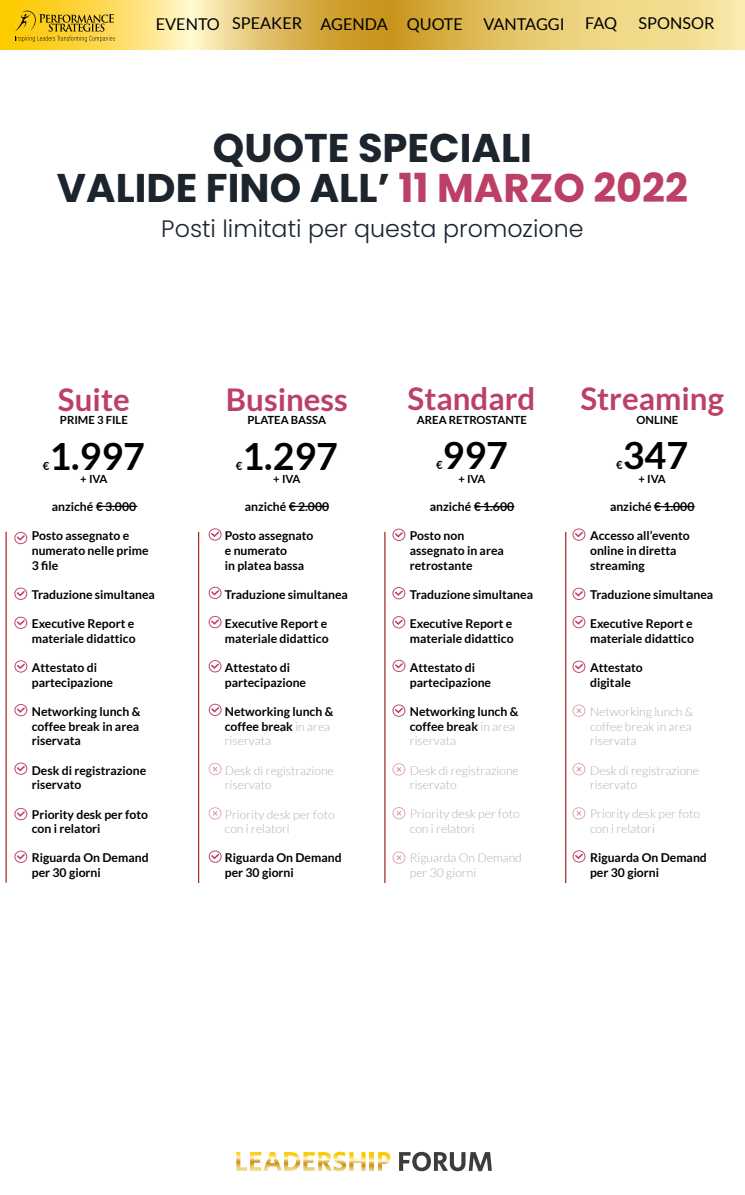
<style>
.page{position:relative;width:745px;height:1195px;background:#fff}
.page>*{position:absolute;margin:0;border:0;box-sizing:border-box;transform-origin:0 0}
.t1{font:700 40px/40px "Poppins";color:#1c242e;text-align:center}
.t2{font:700 37.5px "Lato";color:#000}
.t3{font:700 31.25px "Lato";color:#bc4065}
.t4{font:300 23.75px "Poppins";color:#1a232e}
.t5{font:16.25px "Lato";color:#000}
.t6{font:16.25px "Lato";letter-spacing:-.02em;color:#000}
.t7{font:700 12.25px/14.6px "Lato";color:#000}
.t8{font:300 12.25px/14.6px "Lato";color:#aeaeae}
.t9{font:700 11.25px "Lato";color:#000}
.s1{color:#bc4065}
.s2{font-weight:300;color:#aeaeae}
</style>
<div class="page">
<svg style="left:14px;top:531px;width:13px;height:13px"></svg>
<svg style="left:14px;top:587px;width:13px;height:12px"></svg>
<svg style="left:14px;top:616px;width:13px;height:13px"></svg>
<svg style="left:14px;top:660px;width:13px;height:12px"></svg>
<svg style="left:14px;top:704px;width:13px;height:12px"></svg>
<svg style="left:14px;top:762px;width:13px;height:12px"></svg>
<svg style="left:14px;top:808px;width:13px;height:12px"></svg>
<svg style="left:208px;top:528px;width:13px;height:12px"></svg>
<svg style="left:208px;top:616px;width:13px;height:12px"></svg>
<svg style="left:208px;top:660px;width:13px;height:12px"></svg>
<svg style="left:208px;top:703px;width:13px;height:12px"></svg>
<svg style="left:208px;top:850px;width:13px;height:12px"></svg>
<svg style="left:208px;top:763px;width:13px;height:12px"></svg>
<svg style="left:208px;top:807px;width:13px;height:12px"></svg>
<svg style="left:392px;top:528px;width:13px;height:13px"></svg>
<svg style="left:392px;top:587px;width:13px;height:12px"></svg>
<svg style="left:392px;top:616px;width:13px;height:12px"></svg>
<svg style="left:392px;top:659px;width:13px;height:13px"></svg>
<svg style="left:392px;top:851px;width:13px;height:12px"></svg>
<svg style="left:392px;top:763px;width:13px;height:12px"></svg>
<svg style="left:572px;top:528px;width:13px;height:12px"></svg>
<svg style="left:572px;top:587px;width:13px;height:13px"></svg>
<svg style="left:572px;top:616px;width:13px;height:12px"></svg>
<svg style="left:572px;top:704px;width:13px;height:12px"></svg>
<svg style="left:572px;top:763px;width:13px;height:12px"></svg>
<svg style="left:14px;top:850px;width:13px;height:12px"></svg>
<svg style="left:208px;top:586px;width:13px;height:13px"></svg>
<svg style="left:392px;top:704px;width:13px;height:12px"></svg>
<svg style="left:392px;top:807px;width:13px;height:12px"></svg>
<svg style="left:572px;top:850px;width:13px;height:12px"></svg>
<svg style="left:572px;top:807px;width:13px;height:12px"></svg>
<svg style="left:572px;top:660px;width:13px;height:12px"></svg>
<hr style="left:384px;top:531px;width:1px;height:351px;background:#a6292a">
<hr style="left:564px;top:531px;width:2px;height:351px;background:#a6292a">
<hr style="left:198px;top:531px;width:1px;height:351px;background:#a6292a">
<hr style="left:6px;top:531px;width:1px;height:351px;background:#a6292a">
<hr style="left:98px;top:505px;width:39px;height:2px;background:#000">
<hr style="left:289px;top:505px;width:39px;height:2px;background:#000">
<hr style="left:474px;top:506px;width:40px;height:1px;background:#000">
<hr style="left:654px;top:506px;width:40px;height:1px;background:#000">
<svg style="left:0;top:0;width:744px;height:50px;background:#e8c869"></svg>
<svg style="left:15px;top:10px;width:100px;height:32px;background:#d4b028"></svg>
<svg style="left:236px;top:1151px;width:129px;height:19px"></svg>
<svg style="left:369px;top:1152px;width:4px;height:18px"></svg>
<svg style="left:378px;top:1152px;width:12px;height:18px"></svg>
<svg style="left:399px;top:1151px;width:92px;height:19px"></svg>
<h3 class="t5" style="left:156px;top:15px;width:308px">EVENTO SPEAKER AGENDA QUOTE</h3>
<h3 class="t6" style="left:483px;top:15px;width:135px">VANTAGGI FAQ</h3>
<h3 class="t5" style="left:638px;top:14px;width:77px">SPONSOR</h3>
<h1 class="t1" style="left:57px;top:128px;width:632px">QUOTE SPECIALI<br>VALIDE FINO ALL’ <span class="s1">11 MARZO 2022</span></h1>
<h3 class="t4" style="left:161px;top:215px;width:423px">Posti limitati per questa promozione</h3>
<h3 class="t3" style="left:58px;top:381px;width:73px">Suite</h3>
<p class="t9" style="left:60px;top:413px;width:69px">PRIME 3 FILE</p>
<h2 class="t2" style="left:49px;top:434px;width:97px">1.997</h2>
<p class="t9" style="left:80px;top:472px;width:29px">+ IVA</p>
<p class="t7" style="left:52px;top:499px;width:86px">anziché € 3.000</p>
<p class="t7" style="left:32px;top:528px;width:118px">Posto assegnato e numerato nelle prime<br>3 file</p>
<p class="t7" style="left:32px;top:587px;width:125px">Traduzione simultanea</p>
<p class="t7" style="left:32px;top:616px;width:105px">Executive Report e materiale didattico</p>
<p class="t7" style="left:32px;top:660px;width:83px">Attestato di partecipazione</p>
<p class="t7" style="left:32px;top:704px;width:110px;text-align:justify">Networking lunch &amp; coffee break in area riservata</p>
<p class="t7" style="left:32px;top:762px;width:116px">Desk di registrazione riservato</p>
<p class="t7" style="left:32px;top:806px;width:118px">Priority desk per foto con i relatori</p>
<p class="t7" style="left:32px;top:850px;width:118px">Riguarda On Demand per 30 giorni</p>
<p class="t9" style="left:43px;top:459px;width:8px">€</p>
<h3 class="t3" style="left:226px;top:381px;width:123px">Business</h3>
<p class="t9" style="left:247px;top:413px;width:80px">PLATEA BASSA</p>
<p class="t9" style="left:236px;top:459px;width:8px">€</p>
<h2 class="t2" style="left:242px;top:434px;width:97px">1.297</h2>
<p class="t9" style="left:273px;top:472px;width:29px">+ IVA</p>
<p class="t7" style="left:244px;top:499px;width:86px">anziché € 2.000</p>
<p class="t7" style="left:225px;top:528px;width:90px">Posto assegnato e numerato<br>in platea bassa</p>
<p class="t7" style="left:225px;top:587px;width:125px">Traduzione simultanea</p>
<p class="t7" style="left:225px;top:616px;width:105px">Executive Report e materiale didattico</p>
<p class="t7" style="left:225px;top:660px;width:83px">Attestato di partecipazione</p>
<p class="t7" style="left:225px;top:704px;width:110px">Networking lunch &amp; coffee break <span class="s2">in area riservata</span></p>
<p class="t8" style="left:225px;top:762px;width:110px">Desk di registrazione riservato</p>
<p class="t8" style="left:225px;top:806px;width:111px">Priority desk per foto con i relatori</p>
<p class="t7" style="left:225px;top:850px;width:118px">Riguarda On Demand per 30 giorni</p>
<h3 class="t3" style="left:407px;top:381px;width:129px">Standard</h3>
<h3 class="t3" style="left:580px;top:381px;width:145px">Streaming</h3>
<p class="t9" style="left:416px;top:413px;width:112px">AREA RETROSTANTE</p>
<p class="t9" style="left:436px;top:459px;width:8px">€</p>
<p class="t9" style="left:636px;top:414px;width:43px">ONLINE</p>
<h2 class="t2" style="left:442px;top:434px;width:67px">997</h2>
<p class="t9" style="left:458px;top:472px;width:29px">+ IVA</p>
<p class="t7" style="left:429px;top:499px;width:86px">anziché € 1.600</p>
<p class="t7" style="left:409px;top:528px;width:95px">Posto non assegnato in area retrostante</p>
<p class="t7" style="left:409px;top:587px;width:125px">Traduzione simultanea</p>
<p class="t7" style="left:409px;top:616px;width:105px">Executive Report e materiale didattico</p>
<p class="t7" style="left:409px;top:660px;width:83px">Attestato di partecipazione</p>
<p class="t7" style="left:409px;top:704px;width:110px">Networking lunch &amp; coffee break <span class="s2">in area riservata</span></p>
<p class="t8" style="left:409px;top:762px;width:110px">Desk di registrazione riservato</p>
<p class="t8" style="left:409px;top:806px;width:111px">Priority desk per foto con i relatori</p>
<p class="t8" style="left:409px;top:850px;width:114px">Riguarda On Demand per 30 giorni</p>
<h2 class="t2" style="left:622px;top:434px;width:67px">347</h2>
<p class="t9" style="left:638px;top:472px;width:29px">+ IVA</p>
<p class="t7" style="left:609px;top:499px;width:86px">anziché € 1.000</p>
<p class="t7" style="left:589px;top:528px;width:101px">Accesso all’evento online in diretta streaming</p>
<p class="t7" style="left:589px;top:587px;width:125px">Traduzione simultanea</p>
<p class="t7" style="left:589px;top:616px;width:105px">Executive Report e materiale didattico</p>
<p class="t7" style="left:589px;top:660px;width:54px">Attestato digitale</p>
<p class="t8" style="left:589px;top:704px;width:105px">Networking lunch &amp; coffee break in area riservata</p>
<p class="t8" style="left:589px;top:762px;width:110px">Desk di registrazione riservato</p>
<p class="t8" style="left:589px;top:806px;width:111px">Priority desk per foto con i relatori</p>
<p class="t7" style="left:589px;top:850px;width:118px">Riguarda On Demand per 30 giorni</p>
<p class="t9" style="left:616px;top:459px;width:8px">€</p>
</div>
